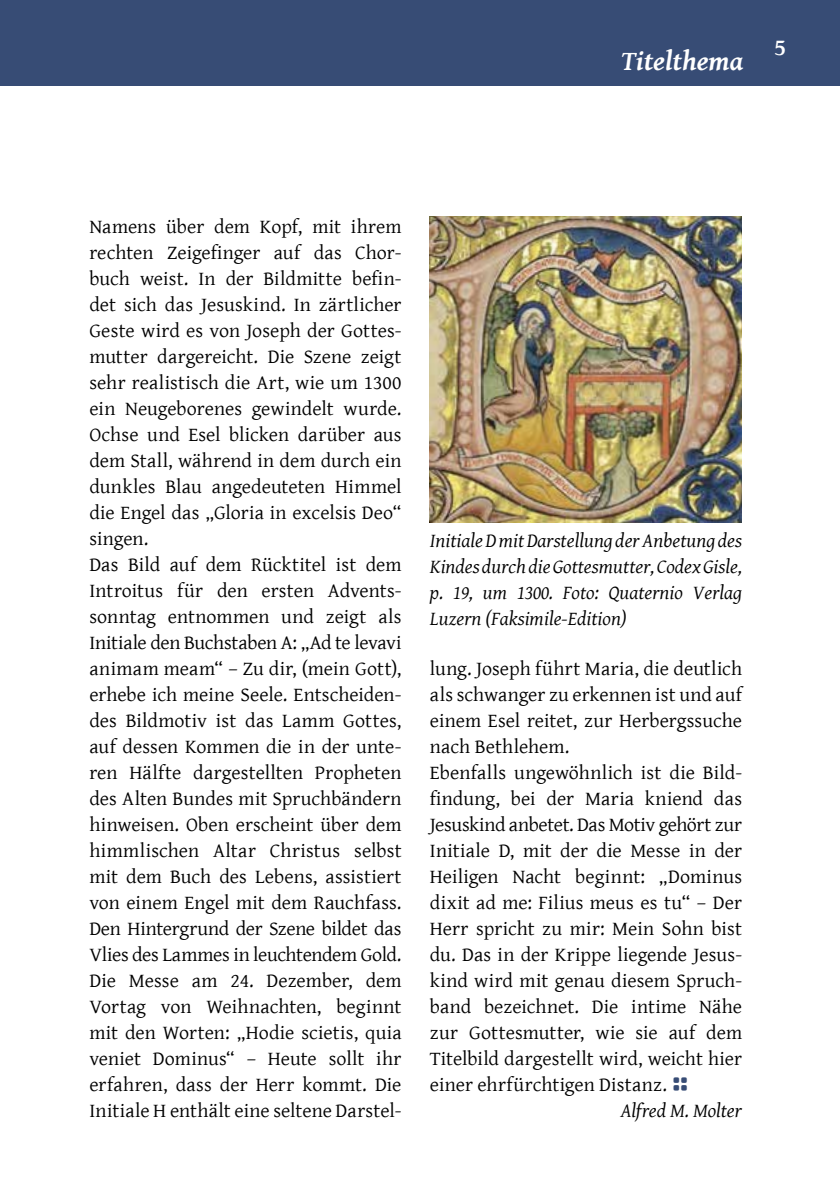
<style>
.page{position:relative;width:840px;height:1191px;background:#fff}
.page>*{position:absolute;margin:0;border:0;box-sizing:border-box;transform-origin:0 0}
.t1{font:italic 700 28px "Gentium Basic";color:#fff}
.t2{font:700 24px "Gentium Basic";color:#fff}
.t3{font:20px/26px "Gentium Basic";color:#000}
.t4{font:italic 20px/26px "Gentium Basic";color:#000;text-align:justify}
.t5{font:20px "Gentium Basic";letter-spacing:-.02em;color:#000}
.s1{font-family:"Entypo";font-size:44px;color:#374c75}
</style>
<div class="page">
<div style="left:0;top:0;width:839px;height:85px;background:#374c75"></div>
<img style="left:429px;top:217px;width:312px;height:305px">
<h1 class="t1" style="left:620px;top:40px;width:124px">Titelthema</h1>
<p class="t2" style="left:773px;top:29px;width:14px">5</p>
<p class="t3" style="left:89px;top:212px;width:313px">Namens über dem Kopf, mit ihrem rechten Zeigefinger auf das Chor&shy;buch weist. In der Bildmitte befin&shy;det sich das Jesuskind. In zärtlicher Geste wird es von Joseph der Gottes&shy;mutter dargereicht. Die Szene zeigt sehr realistisch die Art, wie um 1300 ein Neugeborenes gewindelt wurde.<br>Ochse und Esel blicken darüber aus dem Stall, während in dem durch ein dunkles Blau angedeuteten Himmel die Engel das „Gloria in excelsis Deo“ singen.<br>Das Bild auf dem Rücktitel ist dem Introitus für den ersten Advents&shy;sonntag entnommen und zeigt als Initiale den Buchstaben A: „Ad te levavi animam meam“ – Zu dir, (mein Gott), erhebe ich meine Seele. Entscheiden&shy;des Bildmotiv ist das Lamm Gottes, auf dessen Kommen die in der unte&shy;ren Hälfte dargestellten Propheten des Alten Bundes mit Spruchbändern hinweisen. Oben erscheint über dem himmlischen Altar Christus selbst mit dem Buch des Lebens, assistiert von einem Engel mit dem Rauchfass.<br>Den Hintergrund der Szene bildet das Vlies des Lammes in leuchtendem Gold.<br>Die Messe am 24. Dezember, dem Vortag von Weihnachten, beginnt mit den Worten: „Hodie scietis, quia veniet Dominus“ – Heute sollt ihr erfahren, dass der Herr kommt. Die Initiale H enthält eine seltene Darstel-</p>
<p class="t4" style="left:429px;top:527px;width:313px">Initiale D mit Darstellung der Anbetung des Kindes durch die Gottesmutter, Codex Gisle, p. 19, um 1300. Foto: Quaternio Verlag Luzern (Faksimile-Edition)</p>
<p class="t3" style="left:429px;top:654px;width:313px">lung. Joseph führt Maria, die deutlich</p>
<p class="t3" style="left:429px;top:680px;width:313px">als schwanger zu erkennen ist und auf</p>
<p class="t3" style="left:429px;top:706px;width:313px">einem Esel reitet, zur Herbergssuche</p>
<p class="t3" style="left:429px;top:732px;width:141px">nach Bethlehem.</p>
<p class="t3" style="left:429px;top:758px;width:313px">Ebenfalls ungewöhnlich ist die Bild-</p>
<p class="t3" style="left:429px;top:784px;width:313px">findung, bei der Maria kniend das</p>
<p class="t5" style="left:429px;top:809px;width:313px">Jesuskind anbetet. Das Motiv gehört zur</p>
<p class="t3" style="left:429px;top:836px;width:313px">Initiale D, mit der die Messe in der</p>
<p class="t3" style="left:429px;top:862px;width:313px">Heiligen Nacht beginnt: „Dominus</p>
<p class="t3" style="left:429px;top:888px;width:313px">dixit ad me: Filius meus es tu“ – Der</p>
<p class="t3" style="left:429px;top:914px;width:313px">Herr spricht zu mir: Mein Sohn bist</p>
<p class="t3" style="left:429px;top:940px;width:313px">du. Das in der Krippe liegende Jesus-</p>
<p class="t3" style="left:429px;top:966px;width:313px">kind wird mit genau diesem Spruch-</p>
<p class="t3" style="left:429px;top:992px;width:313px">band bezeichnet. Die intime Nähe</p>
<p class="t3" style="left:429px;top:1018px;width:313px">zur Gottesmutter, wie sie auf dem</p>
<p class="t3" style="left:429px;top:1044px;width:313px">Titelbild dargestellt wird, weicht hier</p>
<p class="t3" style="left:429px;top:1070px;width:260px">einer ehrfürchtigen Distanz. <span class="s1">⚏</span></p>
<p class="t4" style="left:620px;top:1096px;width:123px">Alfred M. Molter</p>
</div>
